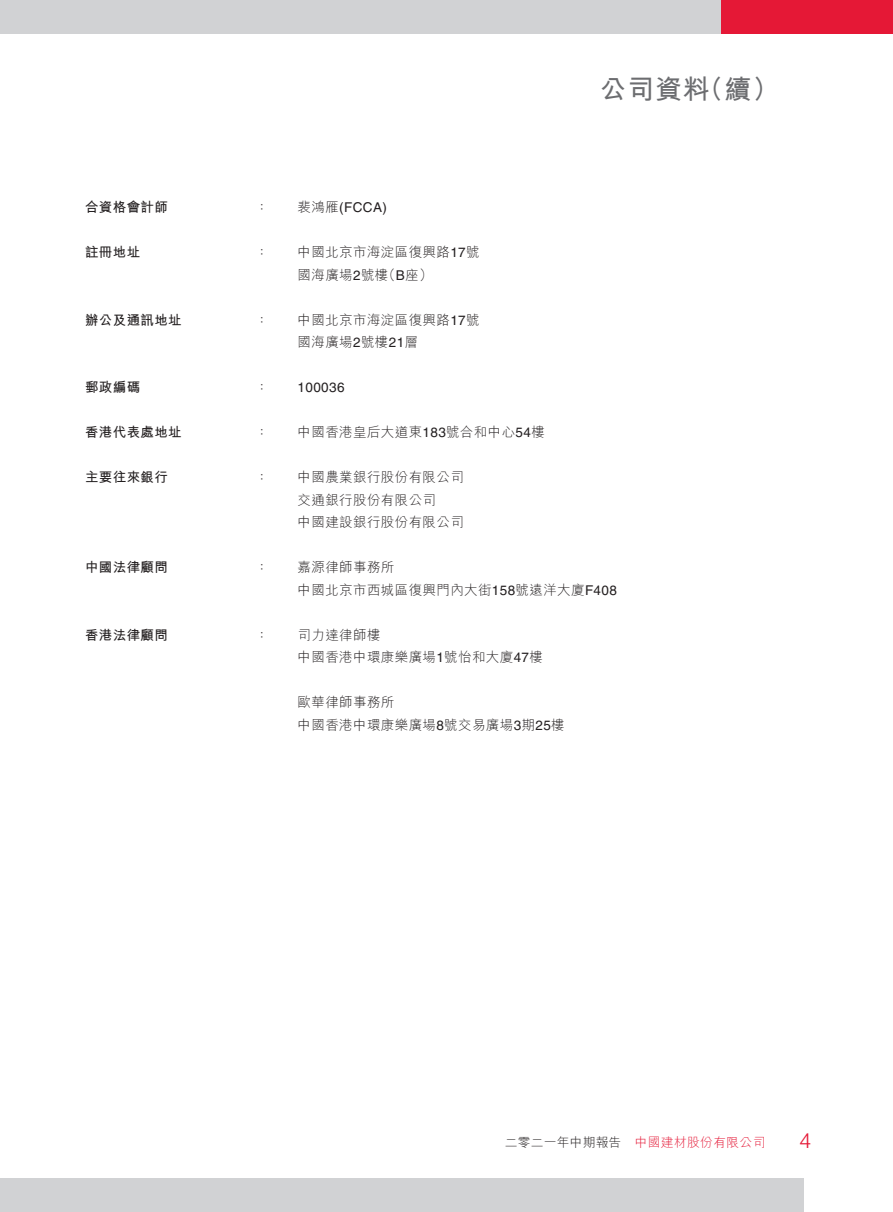
<style>
.page{position:relative;width:893px;height:1212px;background:#fff}
.page>*{position:absolute;margin:0;border:0;box-sizing:border-box;transform-origin:0 0}
.t1{font:700 27px "M Hei HK";color:#6c6d70}
.t2{font:300 21px "Helvetica LT Std";color:#e51836}
.t3{font:300 13.5px/22.5px "M Hei HK";letter-spacing:.03em;color:#231f20}
.t4{font:700 13.5px "M Hei HK";letter-spacing:.03em;color:#231f20}
.t5{font:13.5px "Helvetica LT Std";letter-spacing:.03em;color:#231f20}
.t6{font:300 12.75px "M Hei HK";letter-spacing:.03em;color:#e51836}
.t7{font:300 12.75px "M Hei HK";letter-spacing:.02em;color:#231f20}
.s1{font-family:"M Hei HK";font-weight:300}
.s2{font-family:"Helvetica LT Std";font-weight:400}
</style>
<div class="page">
<div style="left:0;top:0;width:722px;height:34px;background:#d1d2d4"></div>
<div style="left:0;top:1178px;width:804px;height:34px;background:#d1d2d4"></div>
<div style="left:721px;top:0;width:172px;height:34px;background:#e51836"></div>
<h1 class="t1" style="left:697px;top:69px;width:84px">（續(</h1>
<h1 class="t1" style="left:599px;top:69px;width:112px">公司資料</h1>
<p class="t4" style="left:85px;top:197px;width:84px">合資格會計師</p>
<p class="t3" style="left:255px;top:196px;width:15px">：</p>
<p class="t5" style="left:298px;top:200px;width:91px"><span class="s1">裴鴻雁</span>(FCCA(</p>
<p class="t4" style="left:85px;top:242px;width:57px">註冊地址</p>
<p class="t3" style="left:255px;top:241px;width:15px">：</p>
<p class="t3" style="left:298px;top:241px;width:183px">中國北京市海淀區復興路<span class="s2">17</span>號</p>
<p class="t4" style="left:85px;top:310px;width:98px">辦公及通訊地址</p>
<p class="t3" style="left:255px;top:308px;width:15px">：</p>
<p class="t3" style="left:298px;top:263px;width:92px">國海廣場<span class="s2">2</span>號樓</p>
<p class="t3" style="left:298px;top:308px;width:183px">中國北京市海淀區復興路<span class="s2">17</span>號</p>
<p class="t3" style="left:382px;top:263px;width:52px">（<span class="s2">B</span>座(</p>
<p class="t4" style="left:85px;top:377px;width:57px">郵政編碼</p>
<p class="t3" style="left:255px;top:376px;width:15px">：</p>
<p class="t3" style="left:298px;top:331px;width:122px">國海廣場<span class="s2">2</span>號樓<span class="s2">21</span>層</p>
<p class="t5" style="left:298px;top:380px;width:48px">100036</p>
<p class="t4" style="left:85px;top:422px;width:98px">香港代表處地址</p>
<p class="t3" style="left:255px;top:421px;width:15px">：</p>
<p class="t3" style="left:298px;top:421px;width:249px">中國香港皇后大道東<span class="s2">183</span>號合和中心<span class="s2">54</span>樓</p>
<p class="t4" style="left:85px;top:467px;width:84px">主要往來銀行</p>
<p class="t3" style="left:255px;top:466px;width:15px">：</p>
<p class="t3" style="left:298px;top:466px;width:168px">中國農業銀行股份有限公司</p>
<p class="t4" style="left:85px;top:557px;width:84px">中國法律顧問</p>
<p class="t3" style="left:255px;top:556px;width:15px">：</p>
<p class="t3" style="left:298px;top:488px;width:168px">交通銀行股份有限公司<br>中國建設銀行股份有限公司</p>
<p class="t3" style="left:298px;top:556px;width:98px">嘉源律師事務所</p>
<p class="t4" style="left:85px;top:625px;width:84px">香港法律顧問</p>
<p class="t3" style="left:255px;top:623px;width:15px">：</p>
<p class="t3" style="left:298px;top:578px;width:321px">中國北京市西城區復興門內大街<span class="s2">158</span>號遠洋大廈<span class="s2">F408</span></p>
<p class="t3" style="left:298px;top:623px;width:84px">司力達律師樓</p>
<p class="t3" style="left:298px;top:646px;width:247px">中國香港中環康樂廣場<span class="s2">1</span>號怡和大廈<span class="s2">47</span>樓</p>
<p class="t3" style="left:298px;top:691px;width:269px">歐華律師事務所<br>中國香港中環康樂廣場<span class="s2">8</span>號交易廣場 期<span class="s2">3 25</span>樓</p>
<p class="t7" style="left:505px;top:1135px;width:118px">二零二一年中期報告</p>
<p class="t6" style="left:635px;top:1135px;width:132px">中國建材股份有限公司</p>
<h2 class="t2" style="left:799px;top:1127px;width:13px">4</h2>
</div>
